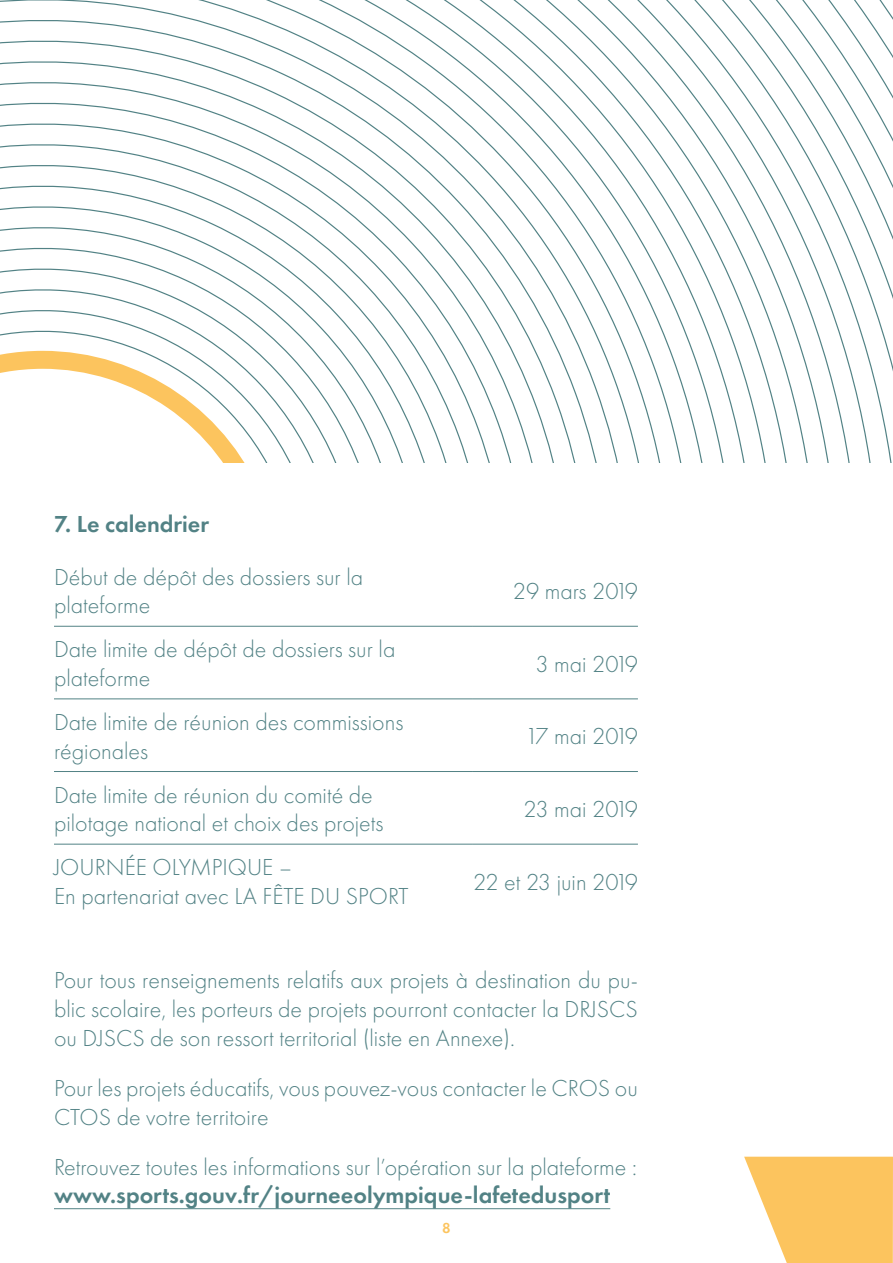
<style>
.page{position:relative;width:893px;height:1263px;background:#fff}
.page>*{position:absolute;margin:0;border:0;box-sizing:border-box;transform-origin:0 0}
.t1{font:300 24px/28.8px "Futura PT";color:#528285}
.t2{font:600 24px "Futura PT";color:#528285}
.t3{font:300 24px "Futura PT";letter-spacing:-.065em;color:#528285}
.t4{font:300 24px "Futura PT";letter-spacing:-.025em;color:#528285}
.t5{font:600 15px "Futura PT";color:#fcc45e}
</style>
<div class="page">
<hr style="left:54px;top:1208px;width:556px;height:1px;background:#528285">
<hr style="left:54px;top:698px;width:419px;height:1px;background:#528285">
<hr style="left:473px;top:698px;width:165px;height:1px;background:#528285">
<hr style="left:54px;top:771px;width:419px;height:1px;background:#528285">
<hr style="left:473px;top:771px;width:165px;height:1px;background:#528285">
<hr style="left:54px;top:844px;width:419px;height:1px;background:#528285">
<hr style="left:473px;top:844px;width:165px;height:1px;background:#528285">
<hr style="left:54px;top:626px;width:419px;height:1px;background:#528285">
<hr style="left:473px;top:626px;width:165px;height:1px;background:#528285">
<svg style="left:390px;top:0;width:503px;height:462px"></svg>
<svg style="left:0;top:0;width:390px;height:462px"></svg>
<svg style="left:744px;top:1157px;width:149px;height:106px;background:#fccc75"></svg>
<p class="t2" style="left:54px;top:509px;width:157px">7. Le calendrier</p>
<p class="t1" style="left:54px;top:562px;width:311px">Début de dépôt des dossiers sur la plateforme</p>
<p class="t1" style="left:54px;top:635px;width:343px">Date limite de dépôt de dossiers sur la plateforme</p>
<p class="t1" style="left:54px;top:708px;width:351px">Date limite de réunion des commissions régionales</p>
<p class="t1" style="left:54px;top:780px;width:331px">Date limite de réunion du comité de pilotage national et choix des projets</p>
<p class="t1" style="left:54px;top:853px;width:356px">JOURNÉE OLYMPIQUE –<br>En partenariat avec LA FÊTE DU SPORT</p>
<p class="t1" style="left:513px;top:577px;width:126px">29 mars 2019</p>
<p class="t1" style="left:535px;top:649px;width:104px">3 mai 2019</p>
<p class="t3" style="left:525px;top:723px;width:114px">17 mai 2019</p>
<p class="t4" style="left:523px;top:795px;width:116px">23 mai 2019</p>
<p class="t1" style="left:473px;top:867px;width:166px">22 et 23 juin 2019</p>
<p class="t1" style="left:54px;top:966px;width:585px;text-align:justify">Pour tous renseignements relatifs aux projets à destination du pu&shy;blic scolaire, les porteurs de projets pourront contacter la DRJSCS ou DJSCS de son ressort territorial (liste en Annexe).</p>
<p class="t1" style="left:54px;top:1073px;width:585px">Pour les projets éducatifs, vous pouvez-vous contacter le CROS ou<br>CTOS de votre territoire</p>
<p class="t1" style="left:54px;top:1152px;width:584px">Retrouvez toutes les informations sur l’opération sur la plateforme :</p>
<p class="t2" style="left:54px;top:1180px;width:558px">www.sports.gouv.fr/journeeolympique-lafetedusport</p>
<p class="t5" style="left:442px;top:1218px;width:10px">8</p>
</div>
